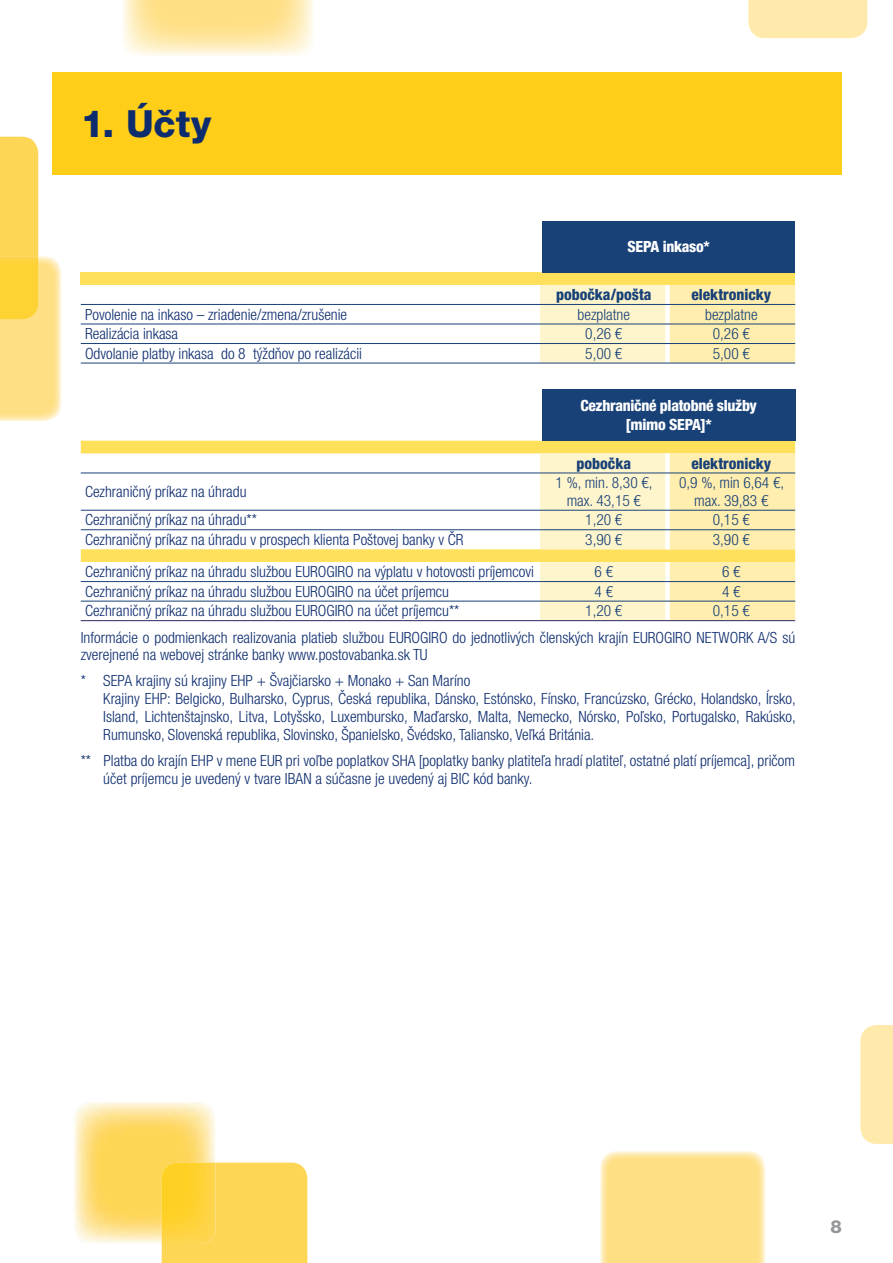
<style>
.page{position:relative;width:893px;height:1263px;background:#fff}
.page>*{position:absolute;margin:0;border:0;box-sizing:border-box;transform-origin:0 0}
.t1{font:800 37.5px "Helvetica Neue LT Pro";color:#0d2c6e}
.t2{font:800 18px "Helvetica Neue LT Pro";color:#939598}
.t3{font:300 condensed 15.45px/17.7px "Helvetica Neue LT Pro";color:#0d2c6e}
.t4{font:300 condensed 15.45px/17.7px "Helvetica Neue LT Pro";color:#184178;text-align:center}
.t5{font:800 condensed 15.45px/18.6px "Helvetica Neue LT Pro";letter-spacing:-.02em;color:#fff;text-align:center}
.t6{font:800 condensed 15.45px "Helvetica Neue LT Pro";color:#184178}
</style>
<div class="page">
<img style="left:600px;top:1151px;width:165px;height:112px">
<div style="left:860px;top:1025px;width:33px;height:119px;background:#ffe9ab"></div>
<div style="left:162px;top:1162px;width:145px;height:101px;background:#fed656"></div>
<img style="left:74px;top:1102px;width:141px;height:142px">
<img style="left:162px;top:1162px;width:54px;height:82px">
<img style="left:0;top:256px;width:61px;height:165px">
<div style="left:748px;top:0;width:119px;height:38px;background:#ffe9ab"></div>
<div style="left:0;top:137px;width:38px;height:119px;background:#fed656"></div>
<img style="left:0;top:256px;width:38px;height:63px">
<div style="left:52px;top:72px;width:790px;height:102px;background:#fece19"></div>
<svg style="left:81px;top:303px;width:459px;height:60px"></svg>
<div style="left:81px;top:272px;width:714px;height:13px;background:#ffe05a"></div>
<svg style="left:540px;top:285px;width:255px;height:78px;background:#fbefbc"></svg>
<div style="left:665px;top:285px;width:5px;height:19px;background:#fff"></div>
<div style="left:665px;top:305px;width:5px;height:19px;background:#fff"></div>
<div style="left:665px;top:324px;width:5px;height:19px;background:#fff"></div>
<div style="left:665px;top:344px;width:5px;height:19px;background:#fff"></div>
<hr style="left:81px;top:304px;width:714px;height:1px;background:#184178">
<hr style="left:81px;top:324px;width:714px;height:1px;background:#184178">
<hr style="left:81px;top:343px;width:714px;height:1px;background:#184178">
<hr style="left:81px;top:363px;width:714px;height:1px;background:#184178">
<div style="left:542px;top:221px;width:253px;height:51px;background:#184178"></div>
<svg style="left:81px;top:440px;width:459px;height:161px"></svg>
<svg style="left:81px;top:441px;width:714px;height:121px"></svg>
<svg style="left:540px;top:453px;width:255px;height:167px;background:#fceeb5"></svg>
<hr style="left:538px;top:390px;width:4px;height:51px;background:#fff">
<div style="left:665px;top:453px;width:5px;height:20px;background:#fff"></div>
<div style="left:665px;top:473px;width:5px;height:37px;background:#fff"></div>
<div style="left:665px;top:511px;width:5px;height:18px;background:#fff"></div>
<div style="left:665px;top:530px;width:5px;height:19px;background:#fff"></div>
<div style="left:665px;top:562px;width:5px;height:19px;background:#fff"></div>
<div style="left:665px;top:582px;width:5px;height:19px;background:#fff"></div>
<div style="left:665px;top:601px;width:5px;height:19px;background:#fff"></div>
<hr style="left:81px;top:473px;width:714px;height:1px;background:#184178">
<hr style="left:81px;top:510px;width:714px;height:1px;background:#184178">
<hr style="left:81px;top:529px;width:714px;height:1px;background:#184178">
<hr style="left:81px;top:581px;width:714px;height:1px;background:#184178">
<hr style="left:81px;top:601px;width:714px;height:1px;background:#184178">
<hr style="left:81px;top:620px;width:714px;height:1px;background:#292663">
<div style="left:542px;top:390px;width:253px;height:51px;background:#184178"></div>
<h1 class="t1" style="left:81px;top:110px;width:132px">1. Účty</h1>
<p class="t5" style="left:628px;top:239px;width:84px">SEPA inkaso*</p>
<p class="t6" style="left:556px;top:289px;width:97px">pobočka/pošta</p>
<p class="t6" style="left:691px;top:289px;width:81px">elektronicky</p>
<p class="t3" style="left:85px;top:307px;width:264px">Povolenie na inkaso – zriadenie/zmena/zrušenie</p>
<p class="t4" style="left:578px;top:307px;width:54px">bezplatne</p>
<p class="t4" style="left:705px;top:307px;width:54px">bezplatne</p>
<p class="t3" style="left:85px;top:326px;width:95px">Realizácia inkasa</p>
<p class="t4" style="left:585px;top:326px;width:39px">0,26 €</p>
<p class="t4" style="left:713px;top:326px;width:39px">0,26 €</p>
<p class="t3" style="left:85px;top:346px;width:279px">Odvolanie platby inkasa do 8 týždňov po realizácii</p>
<p class="t4" style="left:585px;top:346px;width:39px">5,00 €</p>
<p class="t4" style="left:713px;top:346px;width:39px">5,00 €</p>
<p class="t5" style="left:580px;top:398px;width:178px">Cezhraničné platobné služby [mimo SEPA]*</p>
<p class="t6" style="left:576px;top:458px;width:56px">pobočka</p>
<p class="t6" style="left:691px;top:458px;width:81px">elektronicky</p>
<p class="t3" style="left:85px;top:484px;width:163px">Cezhraničný príkaz na úhradu</p>
<p class="t4" style="left:556px;top:475px;width:99px">1 %, min. 8,30 €, max. 43,15 €</p>
<p class="t4" style="left:679px;top:475px;width:107px">0,9 %, min 6,64 €, max. 39,83 €</p>
<p class="t3" style="left:85px;top:513px;width:173px">Cezhraničný príkaz na úhradu**</p>
<p class="t4" style="left:585px;top:513px;width:39px">1,20 €</p>
<p class="t4" style="left:713px;top:513px;width:39px">0,15 €</p>
<p class="t3" style="left:85px;top:532px;width:380px">Cezhraničný príkaz na úhradu v prospech klienta Poštovej banky v ČR</p>
<p class="t4" style="left:585px;top:532px;width:39px">3,90 €</p>
<p class="t4" style="left:713px;top:532px;width:39px">3,90 €</p>
<p class="t3" style="left:85px;top:564px;width:450px">Cezhraničný príkaz na úhradu službou EUROGIRO na výplatu v hotovosti príjemcovi</p>
<p class="t4" style="left:595px;top:564px;width:20px">6 €</p>
<p class="t4" style="left:722px;top:564px;width:20px">6 €</p>
<p class="t3" style="left:85px;top:584px;width:366px">Cezhraničný príkaz na úhradu službou EUROGIRO na účet príjemcu</p>
<p class="t4" style="left:595px;top:584px;width:20px">4 €</p>
<p class="t4" style="left:722px;top:584px;width:20px">4 €</p>
<p class="t3" style="left:85px;top:604px;width:376px">Cezhraničný príkaz na úhradu službou EUROGIRO na účet príjemcu**</p>
<p class="t4" style="left:585px;top:604px;width:39px">1,20 €</p>
<p class="t4" style="left:713px;top:604px;width:39px">0,15 €</p>
<p class="t3" style="left:81px;top:630px;width:716px">Informácie o podmienkach realizovania platieb službou EUROGIRO do jednotlivých členských krajín EUROGIRO NETWORK A/S sú zverejnené na webovej stránke banky www.postovabanka.sk TU</p>
<p class="t3" style="left:103px;top:674px;width:694px;text-indent:-22px">* SEPA krajiny sú krajiny EHP + Švajčiarsko + Monako + San Maríno<br>Krajiny EHP: Belgicko, Bulharsko, Cyprus, Česká republika, Dánsko, Estónsko, Fínsko, Francúzsko, Grécko, Holandsko, Írsko, Island, Lichtenštajnsko, Litva, Lotyšsko, Luxembursko, Maďarsko, Malta, Nemecko, Nórsko, Poľsko, Portugalsko, Rakúsko, Rumunsko, Slovenská republika, Slovinsko, Španielsko, Švédsko, Taliansko, Veľká Británia.</p>
<p class="t3" style="left:103px;top:753px;width:693px;text-indent:-22px">** Platba do krajín EHP v mene EUR pri voľbe poplatkov SHA [poplatky banky platiteľa hradí platiteľ, ostatné platí príjemca], pričom účet príjemcu je uvedený v tvare IBAN a súčasne je uvedený aj BIC kód banky.</p>
<p class="t2" style="left:831px;top:1220px;width:13px">8</p>
</div>
